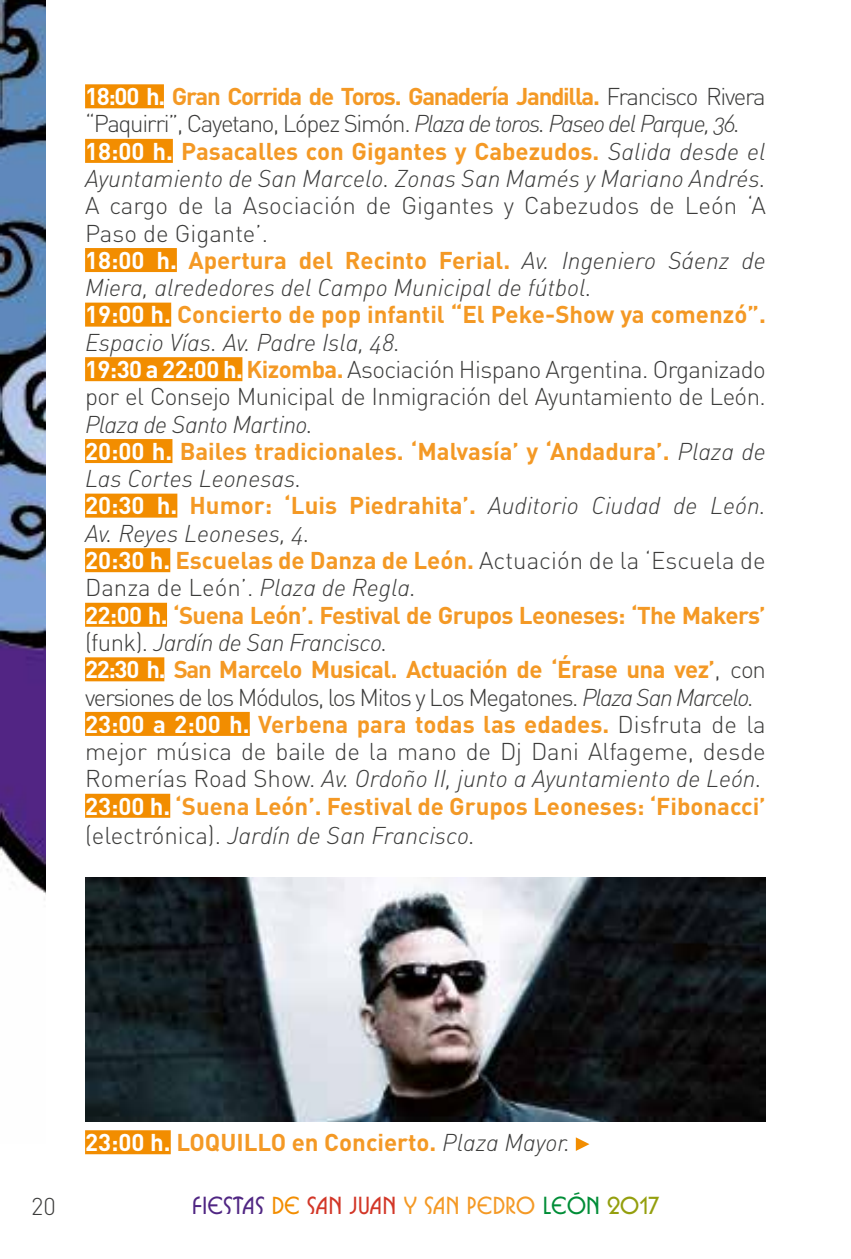
<style>
.page{position:relative;width:851px;height:1259px;background:#fff}
.page>*{position:absolute;margin:0;border:0;box-sizing:border-box;transform-origin:0 0}
.t1{font:300 24px/27.3px "DIN";letter-spacing:-.025em;color:#3c3c3b}
.t2{font:700 24px "DIN";color:#f49925}
.t3{font:24px "DIN Light Italic Alt";color:#3c3c3b}
.t4{font:700 24px/27.3px "DIN";letter-spacing:-.055em;color:#f49925}
.t5{font:700 24px/27.3px "DIN";letter-spacing:-.025em;color:#f49925}
.t6{font:300 24px/27.3px "DIN";color:#3c3c3b}
.t7{font:24px "DIN Light Italic Alt";letter-spacing:-.025em;color:#3c3c3b}
.t8{font:700 24px "Busorama ITC Std";color:#f49925}
.s1{color:#fff}
.s2{font-weight:300;color:#3c3c3b}
.s3{font-family:"DIN Light Italic Alt";font-weight:400;color:#3c3c3b}
.s4{font-weight:700;color:#fff}
.s5{font-weight:700;color:#f49925}
.s6{font-family:"DIN Light Italic Alt";font-weight:400}
.s7{font-family:"DIN";font-weight:300}
.s8{color:#502683}
.s9{color:#f28d00}
.s10{color:#d23627}
.s11{color:#008d37}
.s12{color:#949f0e}
</style>
<div class="page">
<img style="left:0;top:0;width:46px;height:900px">
<div style="left:85px;top:84px;width:79px;height:24px;background:#f28d00"></div>
<div style="left:85px;top:139px;width:88px;height:24px;background:#f28d00"></div>
<div style="left:85px;top:248px;width:92px;height:24px;background:#f28d00"></div>
<div style="left:85px;top:303px;width:86px;height:24px;background:#f28d00"></div>
<div style="left:85px;top:357px;width:157px;height:24px;background:#f28d00"></div>
<div style="left:85px;top:439px;width:87px;height:24px;background:#f28d00"></div>
<div style="left:85px;top:493px;width:92px;height:24px;background:#f28d00"></div>
<div style="left:85px;top:548px;width:85px;height:24px;background:#f28d00"></div>
<div style="left:85px;top:603px;width:82px;height:24px;background:#f28d00"></div>
<div style="left:85px;top:657px;width:79px;height:24px;background:#f28d00"></div>
<div style="left:85px;top:712px;width:165px;height:24px;background:#f28d00"></div>
<div style="left:85px;top:794px;width:85px;height:24px;background:#f28d00"></div>
<div style="left:85px;top:1130px;width:86px;height:24px;background:#f28d00"></div>
<img style="left:85px;top:877px;width:680px;height:245px">
<svg style="left:575px;top:1137px;width:14px;height:14px"></svg>
<p class="t4" style="left:85px;top:82px;width:682px"><span class="s1">18:00 h.</span> Gran Corrida de Toros. Ganadería Jandilla. <span class="s2">Francisco Rivera “Paquirri”, Cayetano, Ló pez Simó n.</span> <span class="s3">Plaza de toros. Paseo del Parque, 36.<br></span><span class="s1">18:00 h.</span> Pasacalles con Gigantes y Cabezudos. <span class="s3">Salida desde el</span></p>
<p class="t3" style="left:85px;top:163px;width:682px">Ayuntamiento de San Marcelo. Zonas San Mamés y Mariano Andrés.</p>
<p class="t6" style="left:85px;top:192px;width:682px">A cargo de la Asociación de Gigantes y Cabezudos de León ‘A<br>Paso de Gigante’.<br><span class="s4">18:00 h.</span> <span class="s5">Apertura del Recinto Ferial.</span> <span class="s6">Av. Ingeniero Sáenz de</span></p>
<p class="t3" style="left:85px;top:273px;width:508px">Miera, alrededores del Campo Municipal de fútbol.</p>
<p class="t2" style="left:85px;top:299px;width:682px"><span class="s1">19:00 h.</span> Concierto de pop infantil “El Peke-Show ya comenzó”.</p>
<p class="t3" style="left:85px;top:327px;width:316px">Espacio Vías. Av. Padre Isla, 48.</p>
<p class="t1" style="left:85px;top:355px;width:682px"><span class="s4">19:30 a 22:00 h.</span> <span class="s5">Kizomba.</span> Asociación Hispano Argentina. Organizado por el Consejo Municipal de Inmigración del Ayuntamiento de León.</p>
<p class="t7" style="left:85px;top:409px;width:229px">Plaza de Santo Martino.</p>
<p class="t2" style="left:85px;top:435px;width:682px"><span class="s1">20:00 h.</span> Bailes tradicionales. ‘Malvasía’ y ‘Andadura’. <span class="s3">Plaza de</span></p>
<p class="t3" style="left:85px;top:464px;width:218px">Las Cortes Leonesas.</p>
<p class="t2" style="left:85px;top:490px;width:682px"><span class="s1">20:30 h.</span> Humor: ‘Luis Piedrahita’. <span class="s3">Auditorio Ciudad de León.</span></p>
<p class="t3" style="left:85px;top:518px;width:226px">Av. Reyes Leoneses, 4.</p>
<p class="t5" style="left:85px;top:546px;width:682px"><span class="s1">20:30 h.</span> Escuelas de Danza de León. <span class="s2">Actuación de la ‘Escuela de<br>Danza de León’.</span> <span class="s3">Plaza de Regla.<br></span><span class="s1">22:00 h.</span> ‘Suena León’. Festival de Grupos Leoneses: ‘The Makers’</p>
<p class="t7" style="left:85px;top:627px;width:304px"><span class="s7">(funk).</span> Jardín de San Francisco.</p>
<p class="t1" style="left:85px;top:656px;width:682px"><span class="s4">22:30 h.</span> <span class="s5">San Marcelo Musical. Actuación de ‘Érase una vez’</span>, con versiones de los Módulos, los Mitos y Los Megatones. <span class="s6">Plaza San Marcelo.<br></span><span class="s4">23:00 a 2:00 h.</span> <span class="s5">Verbena para todas las edades.</span> Disfruta de la mejor música de baile de la mano de Dj Dani Alfageme, desde</p>
<p class="t3" style="left:85px;top:764px;width:678px"><span class="s7">Romerías Road Show.</span> Av. Ordoño II, junto a Ayuntamiento de León.</p>
<p class="t2" style="left:85px;top:790px;width:682px"><span class="s1">23:00 h.</span> ‘Suena León’. Festival de Grupos Leoneses: ‘Fibonacci’</p>
<p class="t3" style="left:85px;top:820px;width:391px"><span class="s7">(electrónica).</span> Jardín de San Francisco.</p>
<p class="t2" style="left:85px;top:1126px;width:486px"><span class="s1">23:00 h.</span> LOQUILLO en Concierto. <span class="s3">Plaza Mayor.</span></p>
<p class="t1" style="left:31px;top:1192px;width:26px">20</p>
<p class="t8" style="left:192px;top:1190px;width:469px"><span class="s8">FIESTAS</span> <span class="s9">DE</span> <span class="s10">SAN JUAN</span> Y SAN PEDRO <span class="s11">LEÓN</span> <span class="s12">2017</span></p>
</div>
